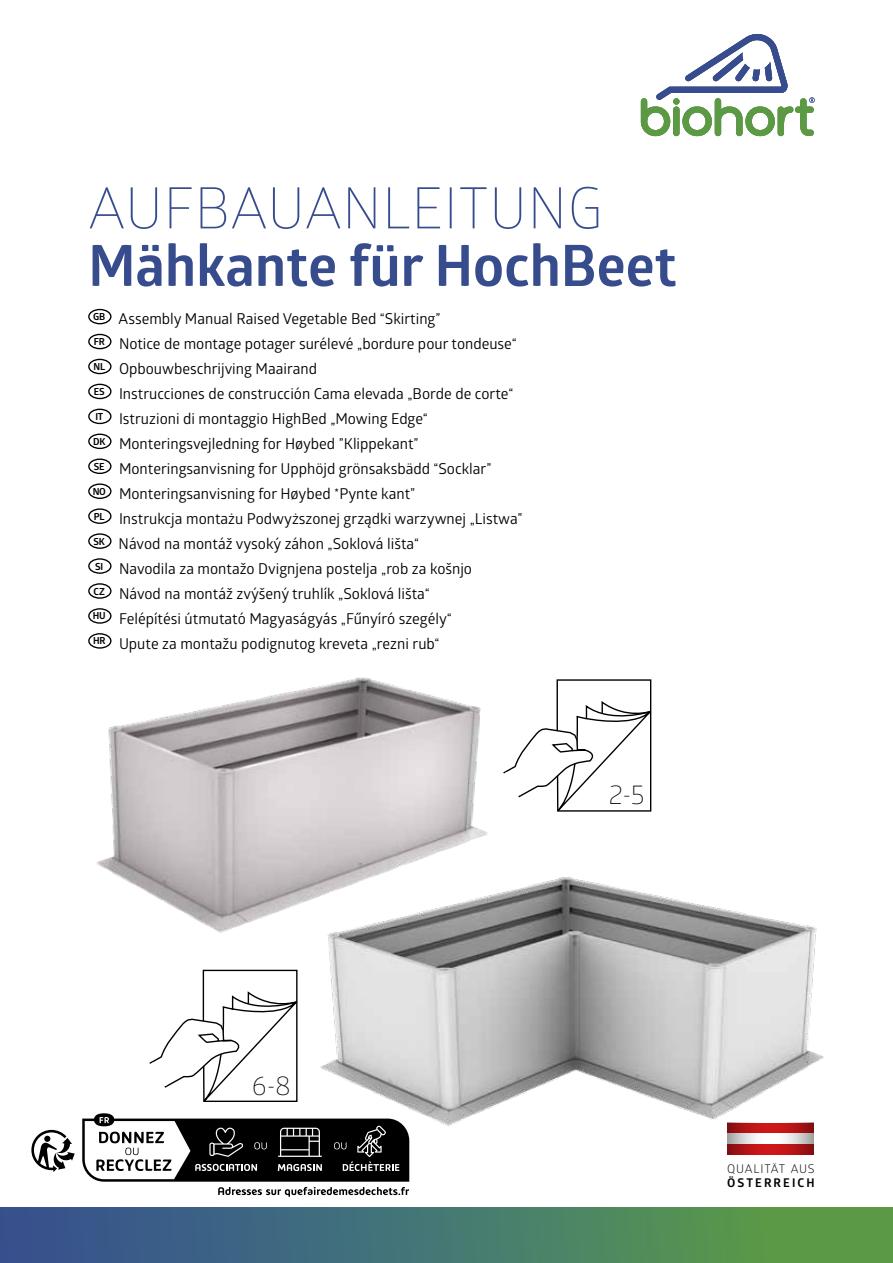
<style>
.page{position:relative;width:893px;height:1263px;background:#fff}
.page>*{position:absolute;margin:0;border:0;box-sizing:border-box;transform-origin:0 0}
.t1{font:700 57.15px "Glober";color:#374c8d}
.t2{font:300 57.15px "Glober";letter-spacing:.01em;color:#374c8d}
.t3{font:300 27px "Glober";color:#000}
.t4{font:15px/24.9px "Glober";color:#000}
.t5{font:12px "Glober";letter-spacing:.06em;color:#000}
.t6{font:700 12px "Glober";letter-spacing:.17em;color:#000}
</style>
<div class="page">
<div style="left:0;top:1208px;width:893px;height:55px;background:linear-gradient(to right,#334f98,#5da243)"></div>
<svg style="left:641px;top:34px;width:174px;height:102px"></svg>
<div style="left:88px;top:309px;width:24px;height:15px;border:1px solid #000;border-radius:50%"></div>
<div style="left:88px;top:334px;width:24px;height:15px;border:1px solid #000;border-radius:50%"></div>
<div style="left:88px;top:359px;width:24px;height:15px;border:1px solid #000;border-radius:50%"></div>
<div style="left:88px;top:384px;width:24px;height:15px;border:1px solid #000;border-radius:50%"></div>
<div style="left:88px;top:409px;width:24px;height:15px;border:1px solid #000;border-radius:50%"></div>
<div style="left:88px;top:434px;width:24px;height:15px;border:1px solid #000;border-radius:50%"></div>
<svg style="left:89px;top:459px;width:22px;height:14px"></svg>
<div style="left:88px;top:458px;width:24px;height:16px;border:1px solid #000;border-radius:50%"></div>
<svg style="left:89px;top:484px;width:22px;height:14px"></svg>
<div style="left:88px;top:483px;width:24px;height:16px;border:1px solid #000;border-radius:50%"></div>
<svg style="left:89px;top:509px;width:22px;height:14px"></svg>
<div style="left:88px;top:508px;width:24px;height:16px;border:1px solid #000;border-radius:50%"></div>
<svg style="left:89px;top:534px;width:22px;height:14px"></svg>
<div style="left:88px;top:533px;width:24px;height:16px;border:1px solid #000;border-radius:50%"></div>
<svg style="left:89px;top:559px;width:22px;height:14px"></svg>
<div style="left:88px;top:558px;width:24px;height:16px;border:1px solid #000;border-radius:50%"></div>
<svg style="left:89px;top:584px;width:22px;height:14px"></svg>
<div style="left:88px;top:583px;width:24px;height:16px;border:1px solid #000;border-radius:50%"></div>
<svg style="left:89px;top:609px;width:22px;height:14px"></svg>
<div style="left:88px;top:608px;width:24px;height:16px;border:1px solid #000;border-radius:50%"></div>
<img style="left:88px;top:633px;width:400px;height:300px">
<img style="left:289px;top:836px;width:535px;height:346px">
<svg style="left:503px;top:679px;width:149px;height:133px"></svg>
<svg style="left:149px;top:969px;width:149px;height:133px"></svg>
<svg style="left:31px;top:1130px;width:44px;height:42px"></svg>
<svg style="left:82px;top:1113px;width:327px;height:84px"></svg>
<h1 class="t2" style="left:88px;top:170px;width:516px">AUFBAUANLEITUNG</h1>
<h1 class="t1" style="left:88px;top:225px;width:590px">Mähkante für HochBeet</h1>
<p class="t4" style="left:93px;top:306px;width:431px"><sup>GB</sup> Assembly Manual Raised Vegetable Bed “Skirting”<br><sup>FR</sup> Notice de montage potager surélevé „bordure pour tondeuse“ <sup>NL</sup> Opbouwbeschrijving Maairand<br><sup>ES</sup> Instrucciones de construcción Cama elevada „Borde de corte“ <sup>IT</sup> Istruzioni di montaggio HighBed „Mowing Edge“<br><sup>DK</sup> Monteringsvejledning for Høybed ”Klippekant”<br><sup>SE</sup> Monteringsanvisning for Upphöjd grönsaksbädd “Socklar”<br><sup>NO</sup> Monteringsanvisning for Høybed *Pynte kant”<br><sup>PL</sup> Instrukcja montażu Podwyższonej grządki warzywnej „Listwa” <sup>SK</sup> Návod na montáž vysoký záhon „Soklová lišta“<br><sup>SI</sup> Navodila za montažo Dvignjena postelja „rob za košnjo<br><sup>CZ</sup> Návod na montáž zvýšený truhlík „Soklová lišta“<br><sup>HU</sup> Felépítési útmutató Magyaságyás „Fűnyíró szegély“<br><sup>HR</sup> Upute za montažu podignutog kreveta „rezni rub“</p>
<h2 class="t3" style="left:609px;top:776px;width:38px">2-5</h2>
<h2 class="t3" style="left:252px;top:1067px;width:40px">6-8</h2>
<p class="t5" style="left:727px;top:1160px;width:89px">QUALITÄT AUS</p>
<p class="t6" style="left:727px;top:1174px;width:89px">ÖSTERREICH</p>
</div>
